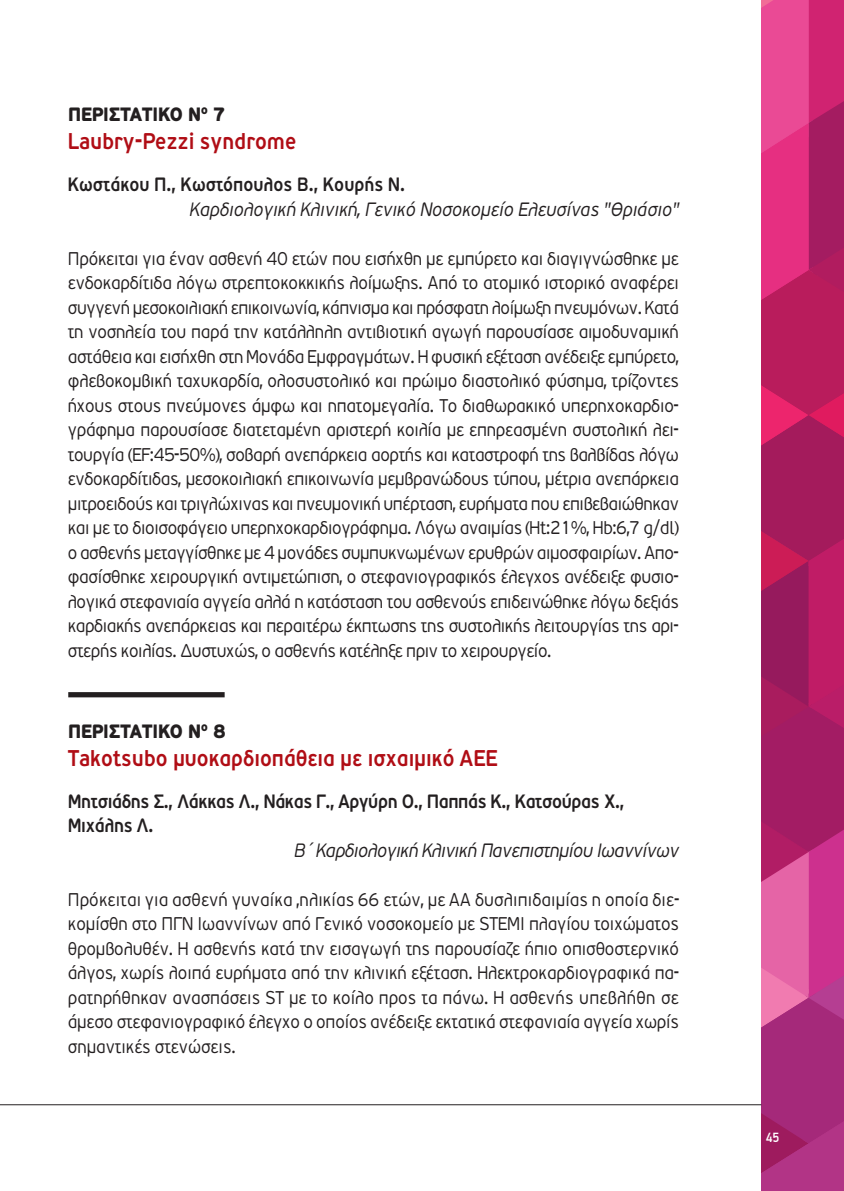
<style>
.page{position:relative;width:844px;height:1191px;background:#fff}
.page>*{position:absolute;margin:0;border:0;box-sizing:border-box;transform-origin:0 0}
.t1{font:500 22.75px "PF Traffic";color:#b00d15;scale:.9 1}
.t2{font:500 19.25px/24.5px "PF Traffic";letter-spacing:-.02em;color:#231f20;scale:.9 1}
.t3{font:italic 300 19.25px "PF Traffic";color:#231f20;scale:.9 1}
.t4{font:italic 300 19.25px "PF Traffic";letter-spacing:-.02em;color:#231f20;scale:.9 1}
.t5{font:500 19.25px "PF Traffic";color:#231f20;scale:.9 1}
.t6{font:900 19.25px "PF Traffic";letter-spacing:-.015em;color:#231f20;scale:.95 1}
.t7{font:300 18.38px/24.5px "PF Traffic";letter-spacing:-.015em;color:#231f20;text-align:justify;scale:.9 1}
.t8{font:500 13.47px "PF Din Display";color:#fff;scale:.95 1}
</style>
<div class="page">
<svg style="left:761px;top:0;width:82px;height:1191px"></svg>
<hr style="left:0;top:1104px;width:761px;height:1px;background:#231f20">
<div style="left:68px;top:692px;width:156px;height:5px;background:#231f20"></div>
<p class="t6" style="left:68px;top:102px;width:168px">ΠΕΡΙΣΤΑΤΙΚΟ Ν<sup>ο</sup> 7</p>
<p class="t1" style="left:68px;top:128px;width:255px">Laubry-Pezzi syndrome</p>
<p class="t5" style="left:68px;top:173px;width:376px">Κωστάκου Π., Κωστόπουλος Β., Κουρής Ν.</p>
<p class="t3" style="left:190px;top:198px;width:544px">Καρδιολογική Κλινική, Γενικό Νοσοκομείο Ελευσίνας "Θριάσιο"</p>
<p class="t7" style="left:68px;top:246px;width:680px">Πρόκειται για έναν ασθενή 40 ετών που εισήχθη με εμπύρετο και διαγιγνώσθηκε με ενδοκαρδίτιδα λόγω στρεπτοκοκκικής λοίμωξης. Από το ατομικό ιστορικό αναφέρει συγγενή μεσοκοιλιακή επικοινωνία, κάπνισμα και πρόσφατη λοίμωξη πνευμόνων. Κατά τη νοσηλεία του παρά την κατάλληλη αντιβιοτική αγωγή παρουσίασε αιμοδυναμική αστάθεια και εισήχθη στη Μονάδα Εμφραγμάτων. Η φυσική εξέταση ανέδειξε εμπύρετο, φλεβοκομβική ταχυκαρδία, ολοσυστολικό και πρώιμο διαστολικό φύσημα, τρίζοντες ήχους στους πνεύμονες άμφω και ηπατομεγαλία. Το διαθωρακικό υπερηχοκαρδιο&shy;γράφημα παρουσίασε διατεταμένη αριστερή κοιλία με επηρεασμένη συστολική λει&shy;τουργία (EF:45-50%), σοβαρή ανεπάρκεια αορτής και καταστροφή της βαλβίδας λόγω ενδοκαρδίτιδας, μεσοκοιλιακή επικοινωνία μεμβρανώδους τύπου, μέτρια ανεπάρκεια μιτροειδούς και τριγλώχινας και πνευμονική υπέρταση, ευρήματα που επιβεβαιώθηκαν και με το διοισοφάγειο υπερηχοκαρδιογράφημα. Λόγω αναιμίας (Ht:21%, Hb:6,7 g/dl) ο ασθενής μεταγγίσθηκε με 4 μονάδες συμπυκνωμένων ερυθρών αιμοσφαιρίων. Απο&shy;φασίσθηκε χειρουργική αντιμετώπιση, ο στεφανιογραφικός έλεγχος ανέδειξε φυσιο&shy;λογικά στεφανιαία αγγεία αλλά η κατάσταση του ασθενούς επιδεινώθηκε λόγω δεξιάς καρδιακής ανεπάρκειας και περαιτέρω έκπτωσης της συστολικής λειτουργίας της αρι&shy;στερής κοιλίας. Δυστυχώς, ο ασθενής κατέληξε πριν το χειρουργείο.</p>
<p class="t6" style="left:68px;top:718px;width:168px">ΠΕΡΙΣΤΑΤΙΚΟ Ν<sup>ο</sup> 8</p>
<p class="t1" style="left:68px;top:744px;width:479px">Takotsubo μυοκαρδιοπάθεια με ισχαιμικό ΑΕΕ</p>
<p class="t2" style="left:68px;top:788px;width:619px">Μητσιάδης Σ., Λάκκας Λ., Νάκας Γ., Αργύρη Ο., Παππάς Κ., Κατσούρας χ.,<br>Μιχάλης Λ.</p>
<p class="t4" style="left:294px;top:838px;width:429px">Β΄ Καρδιολογική Κλινική Πανεπιστημίου Ιωαννίνων</p>
<p class="t7" style="left:68px;top:887px;width:680px">Πρόκειται για ασθενή γυναίκα ,ηλικίας 66 ετών, με ΑΑ δυσλιπιδαιμίας η οποία διε&shy;κομίσθη στο ΠΓΝ Ιωαννίνων από Γενικό νοσοκομείο με STEMI πλαγίου τοιχώματος θρομβολυθέν. Η ασθενής κατά την εισαγωγή της παρουσίαζε ήπιο οπισθοστερνικό άλγος, χωρίς λοιπά ευρήματα από την κλινική εξέταση. Ηλεκτροκαρδιογραφικά πα&shy;ρατηρήθηκαν ανασπάσεις ST με το κοίλο προς τα πάνω. Η ασθενής υπεβλήθη σε άμεσο στεφανιογραφικό έλεγχο ο οποίος ανέδειξε εκτατικά στεφανιαία αγγεία χωρίς σημαντικές στενώσεις.</p>
<p class="t8" style="left:765px;top:1129px;width:16px">45</p>
</div>
